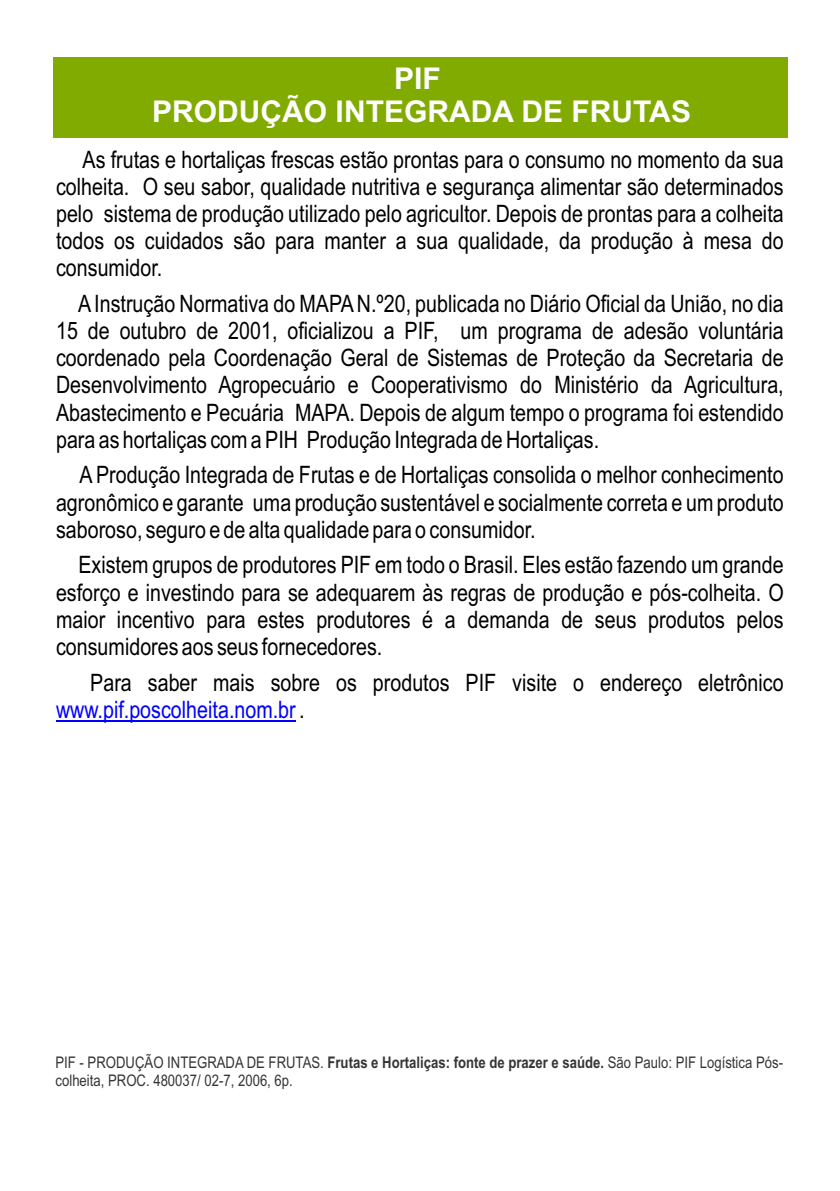
<style>
.page{position:relative;width:840px;height:1191px;background:#fff}
.page>*{position:absolute;margin:0;border:0;box-sizing:border-box;transform-origin:0 0}
.t1{font:700 30px/33.6px "Arial";color:#fefefe;text-align:center}
.t2{font:24px/27.2px "Arial Narrow";color:#000;text-align:justify}
.t3{font:16px/18.2px "Arial Narrow";color:#373435}
.s1{color:#00f}
.s2{font-weight:700}
</style>
<div class="page">
<hr style="left:56px;top:720px;width:240px;height:1px;background:#00f">
<div style="left:53px;top:57px;width:734px;height:81px;background:#81ab00"></div>
<p class="t1" style="left:152px;top:64px;width:540px">PIF<br>PRODUÇÃO INTEGRADA DE FRUTAS</p>
<p class="t2" style="left:56px;top:148px;width:728px;text-indent:26px">As frutas e hortaliças frescas estão prontas para o consumo no momento da sua colheita. O seu sabor, qualidade nutritiva e segurança alimentar são determinados pelo sistema de produção utilizado pelo agricultor. Depois de prontas para a colheita todos os cuidados são para manter a sua qualidade, da produção à mesa do consumidor.</p>
<p class="t2" style="left:56px;top:292px;width:728px;text-indent:22px">AInstrução Normativa do MAPAN.º20, publicada no Diário Oficial da União, no dia 15 de outubro de 2001, oficializou a PIF, um programa de adesão voluntária coordenado pela Coordenação Geral de Sistemas de Proteção da Secretaria de Desenvolvimento Agropecuário e Cooperativismo do Ministério da Agricultura, Abastecimento e Pecuária MAPA. Depois de algum tempo o programa foi estendido para as hortaliças com a PIH Produção Integrada de Hortaliças.</p>
<p class="t2" style="left:56px;top:463px;width:728px;text-indent:23px">A Produção Integrada de Frutas e de Hortaliças consolida o melhor conhecimento agronômico e garante uma produção sustentável e socialmente correta e um produto saboroso, seguro e de alta qualidade para o consumidor.</p>
<p class="t2" style="left:56px;top:553px;width:728px;text-indent:22px">Existem grupos de produtores PIF em todo o Brasil. Eles estão fazendo um grande esforço e investindo para se adequarem às regras de produção e pós-colheita. O maior incentivo para estes produtores é a demanda de seus produtos pelos consumidores aos seus fornecedores.</p>
<p class="t2" style="left:56px;top:671px;width:728px;text-indent:34px">Para saber mais sobre os produtos PIF visite o endereço eletrônico <span class="s1">www.pif.poscolheita.nom.br</span> .</p>
<p class="t3" style="left:55px;top:1054px;width:728px">PIF - PRODUÇÃO INTEGRADA DE FRUTAS. <span class="s2">Frutas e Hortaliças: fonte de prazer e saúde.</span> São Paulo: PIF Logística Pós&shy;colheita, PROC. 480037/ 02-7, 2006, 6p.</p>
</div>
